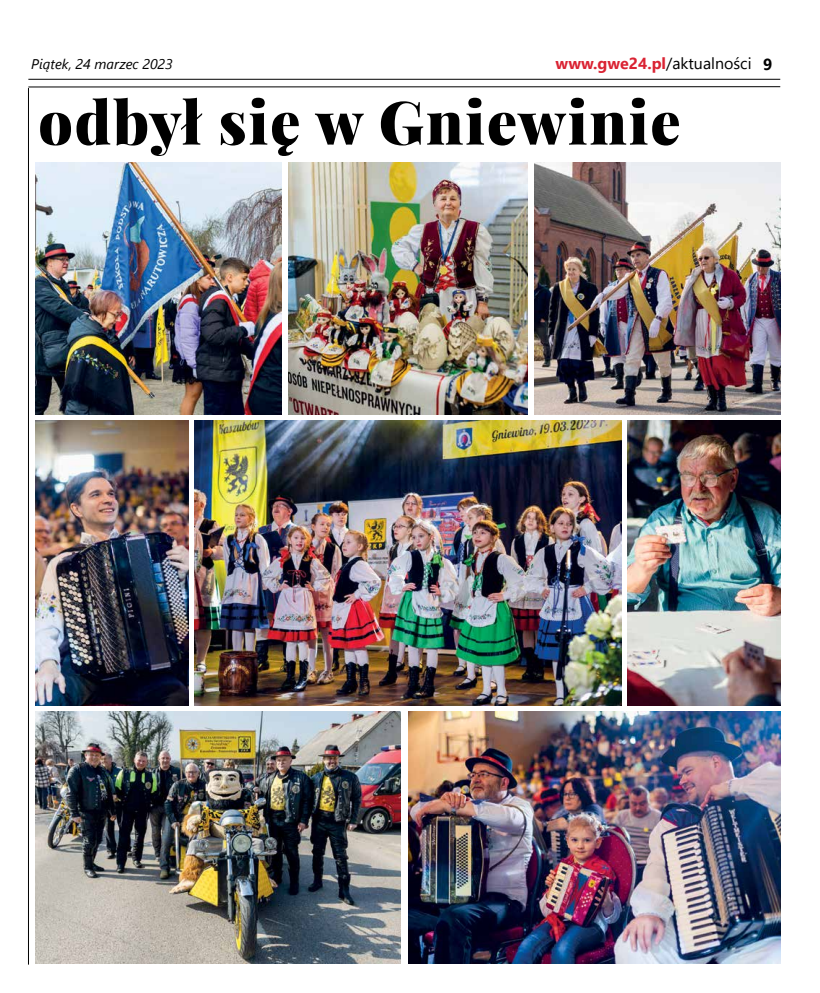
<style>
.page{position:relative;width:820px;height:993px;background:#fff}
.page>*{position:absolute;margin:0;border:0;box-sizing:border-box;transform-origin:0 0}
.t1{font:900 60px "Playfair Display";letter-spacing:.03em;color:#000}
.t2{font:700 16px "Segoe UI";color:#da2333}
.t3{font:italic 14px "Segoe UI";color:#000}
.s1{font-weight:400;color:#000}
.s2{color:#000}
</style>
<div class="page">
<hr style="left:28px;top:79px;width:752px;height:1px;background:#000">
<hr style="left:28px;top:86px;width:752px;height:1px;background:#000">
<hr style="left:28px;top:88px;width:1px;height:876px;background:#000">
<img style="left:194px;top:420px;width:427px;height:285px">
<img style="left:36px;top:162px;width:245px;height:252px">
<img style="left:36px;top:711px;width:364px;height:252px">
<img style="left:36px;top:420px;width:153px;height:284px">
<img style="left:627px;top:420px;width:153px;height:284px">
<img style="left:534px;top:162px;width:245px;height:252px">
<img style="left:408px;top:711px;width:371px;height:252px">
<img style="left:288px;top:162px;width:239px;height:252px">
<p class="t3" style="left:31px;top:51px;width:143px">Piątek, 24 marzec 2023</p>
<p class="t2" style="left:555px;top:49px;width:218px">www.gwe24.pl<span class="s1">/aktualności</span> <span class="s2">9</span></p>
<h1 class="t1" style="left:38px;top:83px;width:643px">odbył się w Gniewinie</h1>
</div>
